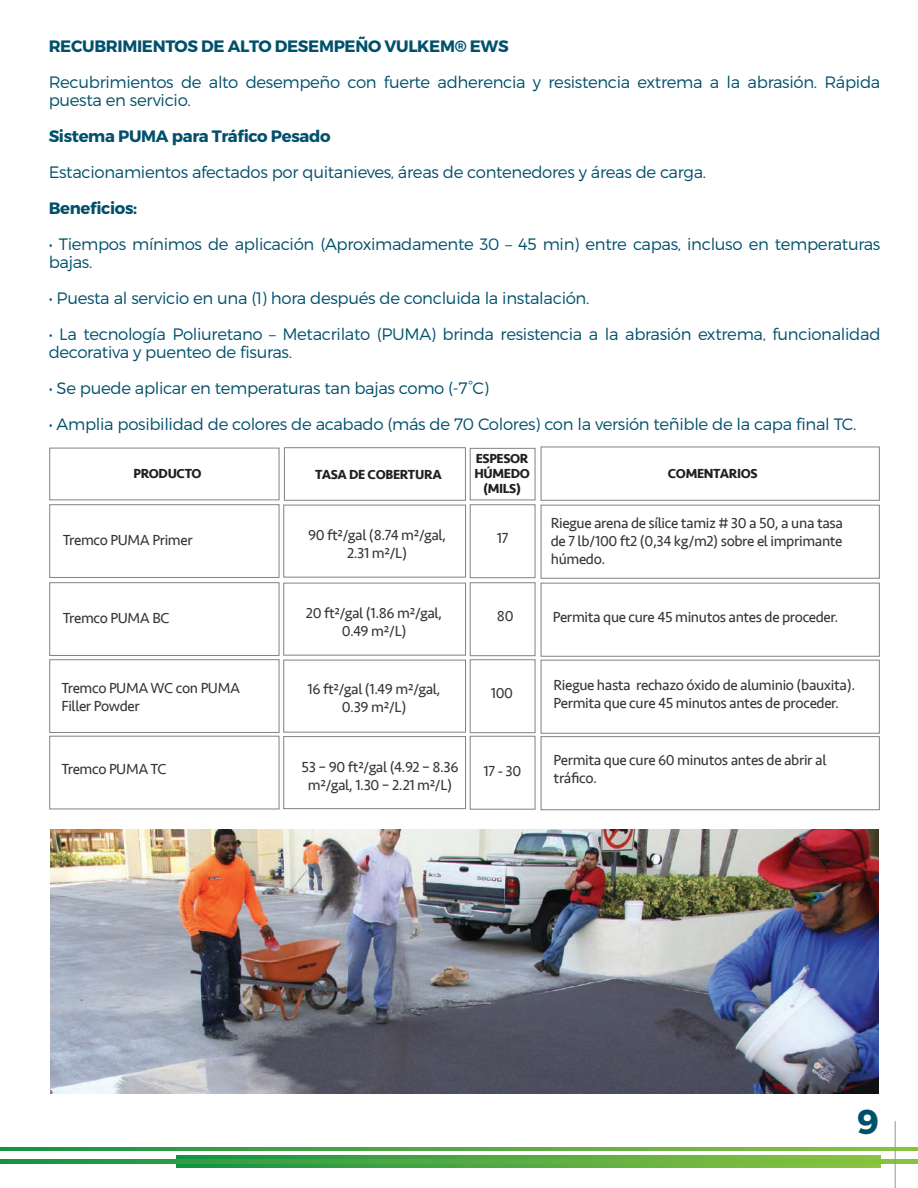
<style>
.page{position:relative;width:918px;height:1188px;background:#fff}
.page>*{position:absolute;margin:0;border:0;box-sizing:border-box;transform-origin:0 0}
.t1{font:700 34.5px "Montserrat";color:#00506c}
.t2{font:300 16.5px/18px "Montserrat";letter-spacing:-.02em;color:#00506c}
.t3{font:700 16.5px "Montserrat";letter-spacing:-.02em;color:#00506c}
.t4{font:15px/18px "Seravek";letter-spacing:-.025em;color:#333739;text-align:center}
.t5{font:700 13.5px/15px "Seravek";letter-spacing:-.025em;color:#231f20;text-align:center}
</style>
<div class="page">
<svg style="left:177px;top:1156px;width:703px;height:11px;background:#52ab42"></svg>
<svg style="left:0;top:1159px;width:918px;height:5px;background:#52aa42"></svg>
<svg style="left:0;top:1148px;width:918px;height:2px;background:#52aa42"></svg>
<div style="left:284px;top:447px;width:182px;height:54px;border:1px solid #808285"></div>
<div style="left:49px;top:448px;width:230px;height:52px;border:1px solid #808285"></div>
<div style="left:283px;top:505px;width:183px;height:73px;border:1px solid #808285"></div>
<div style="left:49px;top:504px;width:230px;height:74px;border:1px solid #808285"></div>
<div style="left:470px;top:448px;width:65px;height:52px;border:1px solid #808285"></div>
<div style="left:470px;top:504px;width:65px;height:74px;border:1px solid #808285"></div>
<div style="left:541px;top:447px;width:339px;height:54px;border:1px solid #808285"></div>
<div style="left:541px;top:505px;width:339px;height:74px;border:1px solid #808285"></div>
<div style="left:283px;top:583px;width:183px;height:73px;border:1px solid #808285"></div>
<div style="left:49px;top:582px;width:230px;height:74px;border:1px solid #808285"></div>
<div style="left:470px;top:582px;width:65px;height:74px;border:1px solid #808285"></div>
<div style="left:541px;top:583px;width:339px;height:74px;border:1px solid #808285"></div>
<div style="left:283px;top:660px;width:183px;height:73px;border:1px solid #808285"></div>
<div style="left:49px;top:659px;width:230px;height:74px;border:1px solid #808285"></div>
<div style="left:470px;top:659px;width:65px;height:74px;border:1px solid #808285"></div>
<div style="left:541px;top:660px;width:339px;height:74px;border:1px solid #808285"></div>
<div style="left:283px;top:736px;width:183px;height:73px;border:1px solid #808285"></div>
<div style="left:49px;top:736px;width:230px;height:73px;border:1px solid #808285"></div>
<div style="left:470px;top:736px;width:65px;height:74px;border:1px solid #808285"></div>
<div style="left:541px;top:736px;width:339px;height:74px;border:1px solid #808285"></div>
<hr style="left:895px;top:1121px;width:1px;height:67px;background:#939598">
<img style="left:50px;top:829px;width:829px;height:265px">
<p class="t3" style="left:49px;top:36px;width:462px">RECUBRIMIENTOS DE ALTO DESEMPEÑO VULKEM® EWS</p>
<p class="t2" style="left:49px;top:73px;width:833px">Recubrimientos de alto desempeño con fuerte adherencia y resistencia extrema a la abrasión. Rápida puesta en servicio.</p>
<p class="t3" style="left:49px;top:126px;width:283px">Sistema PUMA para Tráfico Pesado</p>
<p class="t2" style="left:49px;top:163px;width:659px">Estacionamientos afectados por quitanieves, áreas de contenedores y áreas de carga.</p>
<p class="t3" style="left:49px;top:198px;width:90px">Beneficios:</p>
<p class="t2" style="left:49px;top:235px;width:833px">• Tiempos mínimos de aplicación (Aproximadamente 30 – 45 min) entre capas, incluso en temperaturas bajas.</p>
<p class="t2" style="left:49px;top:289px;width:542px">• Puesta al servicio en una (1) hora después de concluida la instalación.</p>
<p class="t2" style="left:49px;top:325px;width:833px">• La tecnología Poliuretano – Metacrilato (PUMA) brinda resistencia a la abrasión extrema, funcionalidad decorativa y puenteo de fisuras.</p>
<p class="t2" style="left:49px;top:379px;width:442px">• Se puede aplicar en temperaturas tan bajas como (-7°C)</p>
<p class="t2" style="left:49px;top:415px;width:809px">• Amplia posibilidad de colores de acabado (más de 70 Colores) con la versión teñible de la capa final TC.</p>
<p class="t5" style="left:134px;top:466px;width:70px">PRODUCTO</p>
<p class="t5" style="left:315px;top:467px;width:128px">TASA DE COBERTURA</p>
<p class="t5" style="left:474px;top:450px;width:57px">ESPESOR<br>HÚMEDO (MILS)</p>
<p class="t4" style="left:63px;top:531px;width:131px">Tremco PUMA Primer</p>
<p class="t4" style="left:308px;top:526px;width:140px">90 ft2/gal (8.74 m2/gal,<br>2.31 m2/L)</p>
<p class="t4" style="left:497px;top:529px;width:13px">17</p>
<p class="t5" style="left:668px;top:466px;width:91px">COMENTARIOS</p>
<p class="t4" style="left:551px;top:514px;width:294px;text-align:justify">Riegue arena de sílice tamiz # 30 a 50, a una tasa de 7 lb/100 ft2 (0,34 kg/m2) sobre el imprimante húmedo.</p>
<p class="t4" style="left:63px;top:609px;width:108px">Tremco PUMA BC</p>
<p class="t4" style="left:306px;top:604px;width:138px">20 ft2/gal (1.86 m2/gal,</p>
<p class="t4" style="left:553px;top:608px;width:287px">Permita que cure 45 minutos antes de proceder.</p>
<p class="t4" style="left:342px;top:622px;width:66px">0.49 m2/L)</p>
<p class="t4" style="left:497px;top:607px;width:18px">80</p>
<p class="t4" style="left:61px;top:679px;width:180px;text-align:left">Tremco PUMA WC con PUMA<br>Filler Powder</p>
<p class="t4" style="left:554px;top:676px;width:303px;text-align:left">Riegue hasta rechazo óxido de aluminio (bauxita).<br>Permita que cure 45 minutos antes de proceder.</p>
<p class="t4" style="left:308px;top:680px;width:134px">16 ft2/gal (1.49 m2/gal,<br>0.39 m2/L)</p>
<p class="t4" style="left:491px;top:684px;width:24px">100</p>
<p class="t4" style="left:61px;top:760px;width:107px">Tremco PUMA TC</p>
<p class="t4" style="left:554px;top:751px;width:274px;text-align:left">Permita que cure 60 minutos antes de abrir al tráfico.</p>
<p class="t4" style="left:301px;top:758px;width:159px">53 – 90 ft2/gal (4.92 – 8.36 m2/gal, 1.30 – 2.21 m2/L)</p>
<p class="t4" style="left:483px;top:762px;width:39px">17 - 30</p>
<h1 class="t1" style="left:857px;top:1100px;width:23px">9</h1>
</div>
